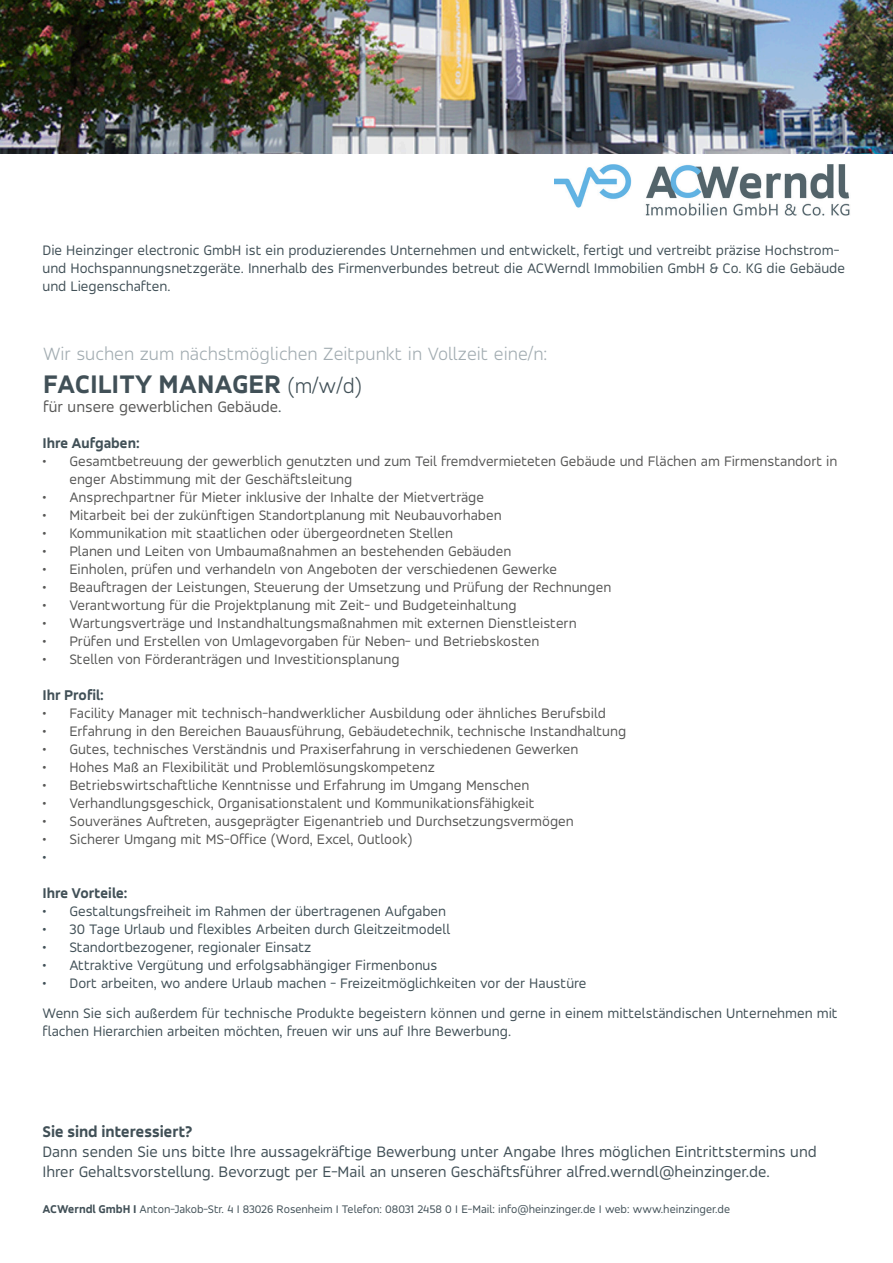
<style>
.page{position:relative;width:893px;height:1263px;background:#fff}
.page>*{position:absolute;margin:0;border:0;box-sizing:border-box;transform-origin:0 0}
.t1{font:800 27px "Accord";color:#415057}
.t2{font:300 19.5px "Accord";color:#a3adb2}
.t3{font:16.5px/19.8px "Accord";color:#415057}
.t4{font:16.5px "Accord";color:#575756}
.t5{font:800 16.5px "Accord";color:#415057}
.t6{font:15px/18px "Accord";color:#575756}
.t7{font:15px/18px "Accord";color:#415057}
.t8{font:800 15px "Accord";color:#415057}
.t9{font:12px "Accord";color:#415057}
.s1{font-weight:300;font-size:22.5px}
.s2{color:#415057}
.s3{font-weight:800}
</style>
<div class="page">
<img style="left:554px;top:164px;width:296px;height:52px">
<img style="left:0;top:0;width:893px;height:153px">
<p class="t7" style="left:42px;top:241px;width:804px">Die Heinzinger electronic GmbH ist ein produzierendes Unternehmen und entwickelt, fertigt und vertreibt präzise Hochstrom&shy;und Hochspannungsnetzgeräte. Innerhalb des Firmenverbundes betreut die ACWerndl Immobilien GmbH &amp; Co. KG die Gebäude und Liegenschaften.</p>
<p class="t2" style="left:43px;top:342px;width:506px">Wir suchen zum nächstmöglichen Zeitpunkt in Vollzeit eine/n:</p>
<p class="t1" style="left:43px;top:367px;width:320px">FACILITY MANAGER <span class="s1">(m/w/d)</span></p>
<p class="t4" style="left:43px;top:397px;width:240px">für unsere gewerblichen Gebäude<span class="s2">.</span></p>
<p class="t8" style="left:42px;top:434px;width:99px">Ihre Aufgaben:</p>
<p class="t6" style="left:69px;top:452px;width:769px;text-indent:-27px">• Gesamtbetreuung der gewerblich genutzten und zum Teil fremdvermieteten Gebäude und Flächen am Firmenstandort in enger Abstimmung mit der Geschäftsleitung</p>
<p class="t6" style="left:42px;top:488px;width:443px">• Ansprechpartner für Mieter inklusive der Inhalte der Mietverträge</p>
<p class="t6" style="left:42px;top:506px;width:461px">• Mitarbeit bei der zukünftigen Standortplanung mit Neubauvorhaben</p>
<p class="t6" style="left:42px;top:524px;width:412px">• Kommunikation mit staatlichen oder übergeordneten Stellen</p>
<p class="t6" style="left:42px;top:542px;width:470px">• Planen und Leiten von Umbaumaßnahmen an bestehenden Gebäuden</p>
<p class="t6" style="left:42px;top:560px;width:516px">• Einholen, prüfen und verhandeln von Angeboten der verschiedenen Gewerke</p>
<p class="t6" style="left:42px;top:578px;width:570px">• Beauftragen der Leistungen, Steuerung der Umsetzung und Prüfung der Rechnungen</p>
<p class="t6" style="left:42px;top:596px;width:476px">• Verantwortung für die Projektplanung mit Zeit- und Budgeteinhaltung</p>
<p class="t6" style="left:42px;top:614px;width:536px">• Wartungsverträge und Instandhaltungsmaßnahmen mit externen Dienstleistern</p>
<p class="t6" style="left:42px;top:632px;width:498px">• Prüfen und Erstellen von Umlagevorgaben für Neben- und Betriebskosten</p>
<p class="t6" style="left:42px;top:650px;width:359px">• Stellen von Förderanträgen und Investitionsplanung</p>
<p class="t8" style="left:42px;top:686px;width:63px">Ihr Profil:</p>
<p class="t6" style="left:42px;top:704px;width:565px">• Facility Manager mit technisch-handwerklicher Ausbildung oder ähnliches Berufsbild</p>
<p class="t6" style="left:42px;top:722px;width:585px">• Erfahrung in den Bereichen Bauausführung, Gebäudetechnik, technische Instandhaltung</p>
<p class="t6" style="left:42px;top:740px;width:537px">• Gutes, technisches Verständnis und Praxiserfahrung in verschiedenen Gewerken</p>
<p class="t6" style="left:42px;top:758px;width:394px">• Hohes Maß an Flexibilität und Problemlösungskompetenz</p>
<p class="t6" style="left:42px;top:776px;width:489px">• Betriebswirtschaftliche Kenntnisse und Erfahrung im Umgang Menschen</p>
<p class="t6" style="left:42px;top:794px;width:494px">• Verhandlungsgeschick, Organisationstalent und Kommunikationsfähigkeit</p>
<p class="t6" style="left:42px;top:812px;width:533px">• Souveränes Auftreten, ausgeprägter Eigenantrieb und Durchsetzungsvermögen</p>
<p class="t6" style="left:42px;top:830px;width:371px">• Sicherer Umgang mit MS-Office (Word, Excel, Outlook)</p>
<p class="t7" style="left:42px;top:848px;width:5px">•</p>
<p class="t8" style="left:42px;top:884px;width:87px">Ihre Vorteile:</p>
<p class="t7" style="left:42px;top:902px;width:405px">• Gestaltungsfreiheit im Rahmen der übertragenen Aufgaben</p>
<p class="t7" style="left:42px;top:920px;width:409px">• 30 Tage Urlaub und flexibles Arbeiten durch Gleitzeitmodell</p>
<p class="t7" style="left:42px;top:938px;width:270px">• Standortbezogener, regionaler Einsatz</p>
<p class="t7" style="left:42px;top:956px;width:397px">• Attraktive Vergütung und erfolgsabhängiger Firmenbonus</p>
<p class="t7" style="left:42px;top:974px;width:546px">• Dort arbeiten, wo andere Urlaub machen - Freizeitmöglichkeiten vor der Haustüre</p>
<p class="t7" style="left:42px;top:1004px;width:797px">Wenn Sie sich außerdem für technische Produkte begeistern können und gerne in einem mittelständischen Unternehmen mit flachen Hierarchien arbeiten möchten, freuen wir uns auf Ihre Bewerbung.</p>
<p class="t5" style="left:42px;top:1122px;width:152px">Sie sind interessiert?</p>
<p class="t3" style="left:42px;top:1141px;width:776px">Dann senden Sie uns bitte Ihre aussagekräftige Bewerbung unter Angabe Ihres möglichen Eintrittstermins und<br>Ihrer Gehaltsvorstellung. Bevorzugt per E-Mail an unseren Geschäftsführer alfred.werndl@heinzinger.de.</p>
<p class="t9" style="left:42px;top:1202px;width:689px"><span class="s3">ACWerndl GmbH I</span> Anton-Jakob-Str. 4 I 83026 Rosenheim I Telefon: 08031 2458 0 I E-Mail: info@heinzinger.de I web: www.heinzinger.de</p>
</div>
